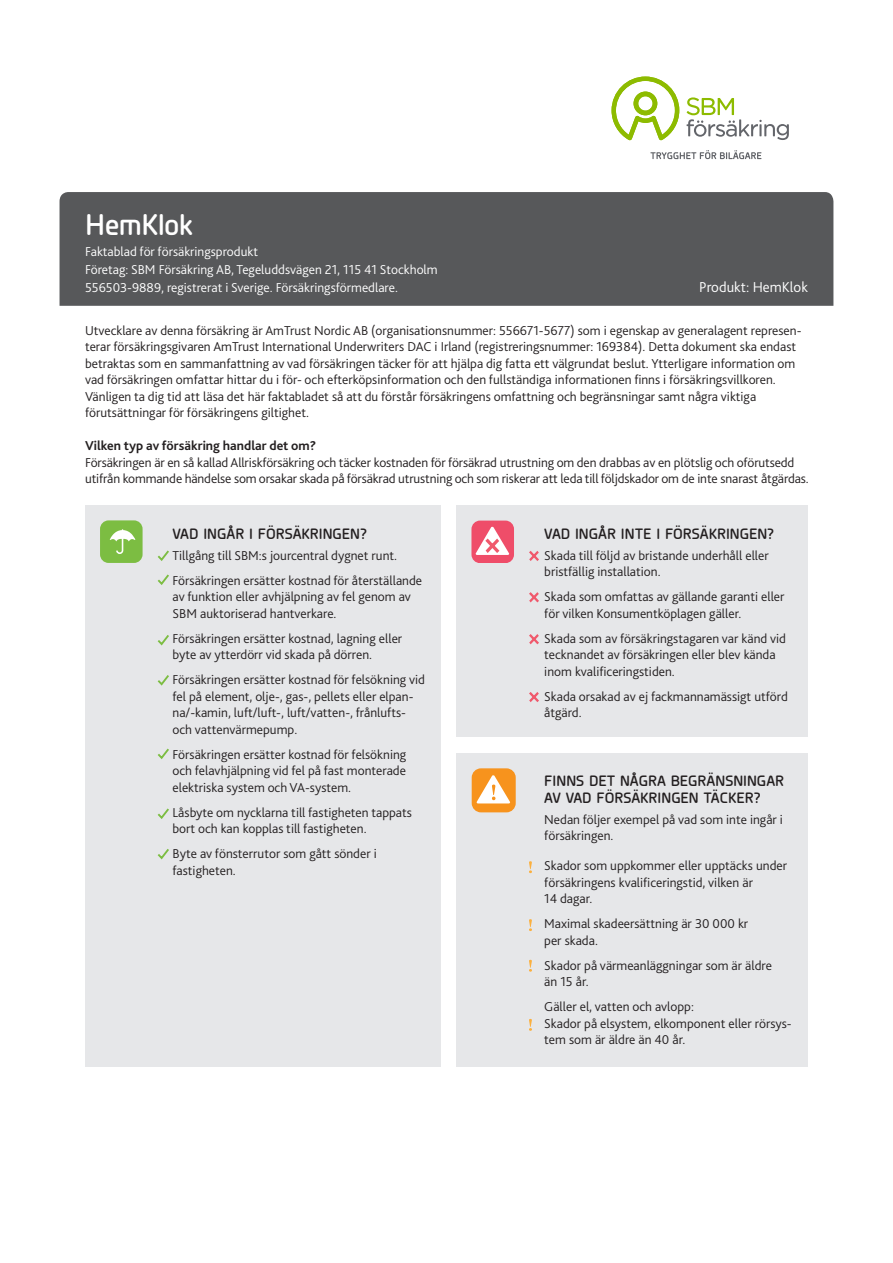
<style>
.page{position:relative;width:893px;height:1263px;background:#fff}
.page>*{position:absolute;margin:0;border:0;box-sizing:border-box;transform-origin:0 0}
.t1{font:600 30px "Planer";color:#fff}
.t2{font:600 15px/16.5px "Planer";color:#231f20}
.t3{font:300 15px "Bliss 2";color:#fff}
.IPID_Lista{font:300 13.5px/16.5px "Bliss 2";color:#231f20}
.t4{font:300 13.5px "Bliss 2";color:#fff}
.t5{font:700 13.5px "Bliss 2";color:#231f20}
</style>
<div class="page">
<div style="left:457px;top:753px;width:351px;height:314px;background:#e6e7e9"></div>
<div style="left:457px;top:506px;width:351px;height:231px;background:#e6e7e9"></div>
<div style="left:85px;top:506px;width:355px;height:561px;background:#e6e7e9"></div>
<div style="left:100px;top:520px;width:43px;height:43px;background:#7cbd42;border-radius:9px"></div>
<svg style="left:110px;top:529px;width:25px;height:25px"></svg>
<svg style="left:471px;top:521px;width:43px;height:41px;background:#f27d91"></svg>
<div style="left:472px;top:769px;width:43px;height:43px;background:#f7931d;border-radius:9px"></div>
<div style="left:472px;top:768px;width:44px;height:44px;border:2px solid #f7931d;border-radius:9px"></div>
<svg style="left:476px;top:775px;width:34px;height:28px"></svg>
<div style="left:60px;top:192px;width:773px;height:114px;background:#57585a"></div>
<svg style="left:158px;top:550px;width:11px;height:11px"></svg>
<svg style="left:158px;top:635px;width:11px;height:10px"></svg>
<svg style="left:158px;top:675px;width:11px;height:11px"></svg>
<svg style="left:158px;top:574px;width:11px;height:11px"></svg>
<svg style="left:158px;top:749px;width:11px;height:10px"></svg>
<svg style="left:158px;top:808px;width:11px;height:11px"></svg>
<svg style="left:158px;top:849px;width:11px;height:10px"></svg>
<svg style="left:529px;top:551px;width:10px;height:10px"></svg>
<svg style="left:529px;top:634px;width:10px;height:10px"></svg>
<svg style="left:529px;top:592px;width:10px;height:10px"></svg>
<svg style="left:529px;top:692px;width:10px;height:10px"></svg>
<svg style="left:529px;top:861px;width:3px;height:12px"></svg>
<svg style="left:529px;top:919px;width:3px;height:12px"></svg>
<svg style="left:529px;top:960px;width:3px;height:12px"></svg>
<svg style="left:529px;top:1019px;width:3px;height:12px"></svg>
<svg style="left:650px;top:150px;width:111px;height:9px"></svg>
<svg style="left:687px;top:97px;width:102px;height:43px"></svg>
<svg style="left:612px;top:77px;width:67px;height:63px"></svg>
<p class="t1" style="left:85px;top:203px;width:109px">HemKlok</p>
<p class="t4" style="left:85px;top:243px;width:175px">Faktablad för försäkringsprodukt</p>
<p class="t4" style="left:85px;top:261px;width:354px">Företag: SBM Försäkring AB, Tegeluddsvägen 21, 115 41 Stockholm</p>
<p class="t4" style="left:85px;top:279px;width:314px">556503-9889, registrerat i Sverige. Försäkringsförmedlare.</p>
<p class="IPID_Lista" style="left:85px;top:321px;width:718px">Utvecklare av denna försäkring är AmTrust Nordic AB (organisationsnummer: 556671-5677) som i egenskap av generalagent represen&shy;terar försäkringsgivaren AmTrust International Underwriters DAC i Irland (registreringsnummer: 169384). Detta dokument ska endast betraktas som en sammanfattning av vad försäkringen täcker för att hjälpa dig fatta ett välgrundat beslut. Ytterligare information om vad försäkringen omfattar hittar du i för- och efterköpsinformation och den fullständiga informationen finns i försäkringsvillkoren.</p>
<p class="IPID_Lista" style="left:85px;top:387px;width:673px">Vänligen ta dig tid att läsa det här faktabladet så att du förstår försäkringens omfattning och begränsningar samt några viktiga förutsättningar för försäkringens giltighet.</p>
<p class="t5" style="left:85px;top:437px;width:233px">Vilken typ av försäkring handlar det om?</p>
<p class="IPID_Lista" style="left:85px;top:453px;width:725px">Försäkringen är en så kallad Allriskförsäkring och täcker kostnaden för försäkrad utrustning om den drabbas av en plötslig och oförutsedd utifrån kommande händelse som orsakar skada på försäkrad utrustning och som riskerar att leda till följdskador om de inte snarast åtgärdas.</p>
<p class="t2" style="left:173px;top:524px;width:196px">VAD INGÅR I FÖRSÄKRINGEN?</p>
<p class="t2" style="left:544px;top:524px;width:231px">VAD INGÅR INTE I FÖRSÄKRINGEN?</p>
<p class="t3" style="left:699px;top:278px;width:110px">Produkt: HemKlok</p>
<p class="IPID_Lista" style="left:173px;top:547px;width:226px">Tillgång till SBM:s jourcentral dygnet runt.</p>
<p class="IPID_Lista" style="left:173px;top:572px;width:251px">Försäkringen ersätter kostnad för återställande av funktion eller avhjälpning av fel genom av<br>SBM auktoriserad hantverkare.</p>
<p class="IPID_Lista" style="left:173px;top:630px;width:231px">Försäkringen ersätter kostnad, lagning eller byte av ytterdörr vid skada på dörren.</p>
<p class="IPID_Lista" style="left:173px;top:671px;width:254px">Försäkringen ersätter kostnad för felsökning vid fel på element, olje-, gas-, pellets eller elpan&shy;na/-kamin, luft/luft-, luft/vatten-, frånlufts&shy;och vattenvärmepump.</p>
<p class="IPID_Lista" style="left:173px;top:746px;width:235px;text-align:justify">Försäkringen ersätter kostnad för felsökning och felavhjälpning vid fel på fast monterade elektriska system och VA-system.</p>
<p class="IPID_Lista" style="left:173px;top:804px;width:241px">Låsbyte om nycklarna till fastigheten tappats bort och kan kopplas till fastigheten.</p>
<p class="IPID_Lista" style="left:173px;top:845px;width:206px">Byte av fönsterrutor som gått sönder i fastigheten.</p>
<p class="IPID_Lista" style="left:544px;top:547px;width:226px">Skada till följd av bristande underhåll eller bristfällig installation.</p>
<p class="IPID_Lista" style="left:544px;top:588px;width:242px">Skada som omfattas av gällande garanti eller för vilken Konsumentköplagen gäller.</p>
<p class="IPID_Lista" style="left:544px;top:630px;width:243px">Skada som av försäkringstagaren var känd vid tecknandet av försäkringen eller blev kända inom kvalificeringstiden.</p>
<p class="IPID_Lista" style="left:544px;top:688px;width:245px">Skada orsakad av ej fackmannamässigt utförd åtgärd.</p>
<p class="t2" style="left:544px;top:771px;width:241px">FINNS DET NÅGRA BEGRÄNSNINGAR<br>AV VAD FÖRSÄKRINGEN TÄCKER?</p>
<p class="IPID_Lista" style="left:544px;top:811px;width:240px">Nedan följer exempel på vad som inte ingår i försäkringen.</p>
<p class="IPID_Lista" style="left:544px;top:857px;width:244px">Skador som uppkommer eller upptäcks under försäkringens kvalificeringstid, vilken är<br>14 dagar.</p>
<p class="IPID_Lista" style="left:544px;top:915px;width:205px">Maximal skadeersättning är 30 000 kr per skada.</p>
<p class="IPID_Lista" style="left:544px;top:957px;width:229px">Skador på värmeanläggningar som är äldre än 15 år.</p>
<p class="IPID_Lista" style="left:544px;top:998px;width:249px">Gäller el, vatten och avlopp:<br>Skador på elsystem, elkomponent eller rörsys&shy;tem som är äldre än 40 år.</p>
</div>
